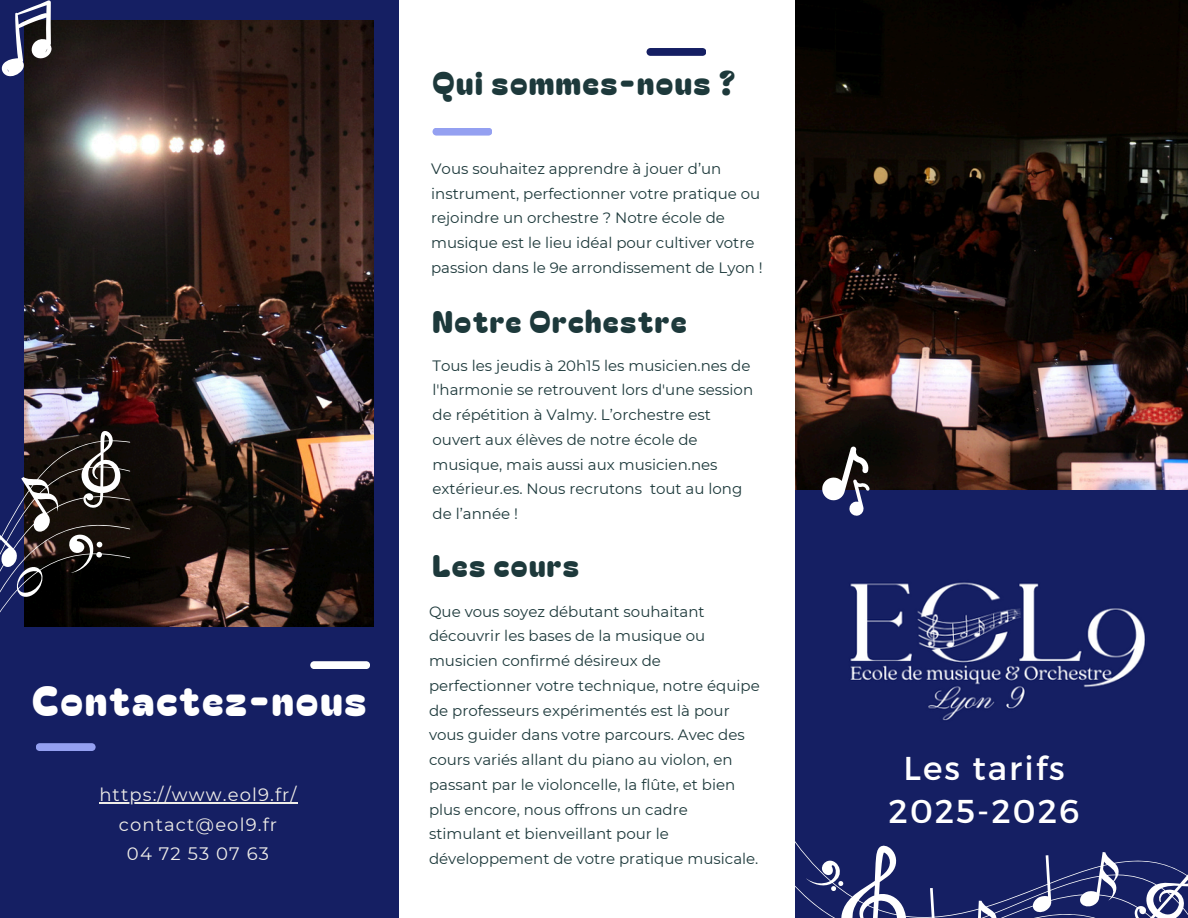
<style>
.page{position:relative;width:1188px;height:918px;background:#151f63}
.page>*{position:absolute;margin:0;border:0;box-sizing:border-box;transform-origin:0 0}
.t1{font:40.35px "Bagel Fat One";letter-spacing:.05em;color:#fff}
.t2{font:33px/42.8px "Montserrat";letter-spacing:.06em;color:#fff;text-align:center}
.t3{font:31.35px "Bagel Fat One";letter-spacing:.05em;color:#1d393b}
.t4{font:30px "Bagel Fat One";letter-spacing:.05em;color:#1d393b}
.t5{font:18px/29.2px "Montserrat";letter-spacing:.06em;color:#efede8;text-align:center}
.t6{font:15px/24.8px "Montserrat";color:#1d393b}
</style>
<div class="page">
<img style="left:795px;top:0;width:393px;height:489px">
<div style="left:399px;top:0;width:396px;height:918px;background:#fff"></div>
<img style="left:25px;top:20px;width:348px;height:607px">
<svg style="left:433px;top:128px;width:59px;height:8px"></svg>
<svg style="left:647px;top:48px;width:59px;height:8px"></svg>
<svg style="left:310px;top:661px;width:60px;height:8px"></svg>
<svg style="left:1px;top:0;width:51px;height:78px"></svg>
<svg style="left:0;top:430px;width:130px;height:321px"></svg>
<svg style="left:795px;top:841px;width:393px;height:77px"></svg>
<img style="left:850px;top:582px;width:295px;height:139px">
<svg style="left:821px;top:446px;width:48px;height:70px"></svg>
<hr style="left:99px;top:802px;width:199px;height:2px;background:#efede8">
<h1 class="t1" style="left:32px;top:669px;width:336px">Contactez-nous</h1>
<p class="t5" style="left:99px;top:780px;width:199px">https://www.eol9.fr/ contact@eol9.fr</p>
<p class="t5" style="left:127px;top:839px;width:143px">04 72 53 07 63</p>
<p class="t3" style="left:433px;top:58px;width:305px">Qui sommes-nous ?</p>
<h3 class="t6" style="left:431px;top:156px;width:333px">Vous souhaitez apprendre à jouer d’un instrument, perfectionner votre pratique ou rejoindre un orchestre ? Notre école de musique est le lieu idéal pour cultiver votre passion dans le 9e arrondissement de Lyon !</h3>
<p class="t4" style="left:433px;top:298px;width:255px">Notre Orchestre</p>
<p class="t6" style="left:433px;top:353px;width:322px">Tous les jeudis à 20h15 les musicien.nes de l'harmonie se retrouvent lors d'une session de répétition à Valmy. L’orchestre est ouvert aux élèves de notre école de musique, mais aussi aux musicien.nes extérieur.es. Nous recrutons tout au long de l’année !</p>
<h2 class="t4" style="left:433px;top:542px;width:148px">Les cours</h2>
<h2 class="t6" style="left:429px;top:599px;width:332px">Que vous soyez débutant souhaitant découvrir les bases de la musique ou musicien confirmé désireux de perfectionner votre technique, notre équipe de professeurs expérimentés est là pour vous guider dans votre parcours. Avec des cours variés allant du piano au violon, en passant par le violoncelle, la flûte, et bien plus encore, nous offrons un cadre stimulant et bienveillant pour le développement de votre pratique musicale.</h2>
<p class="t2" style="left:889px;top:746px;width:192px">Les tarifs<br>2025-2026</p>
</div>
